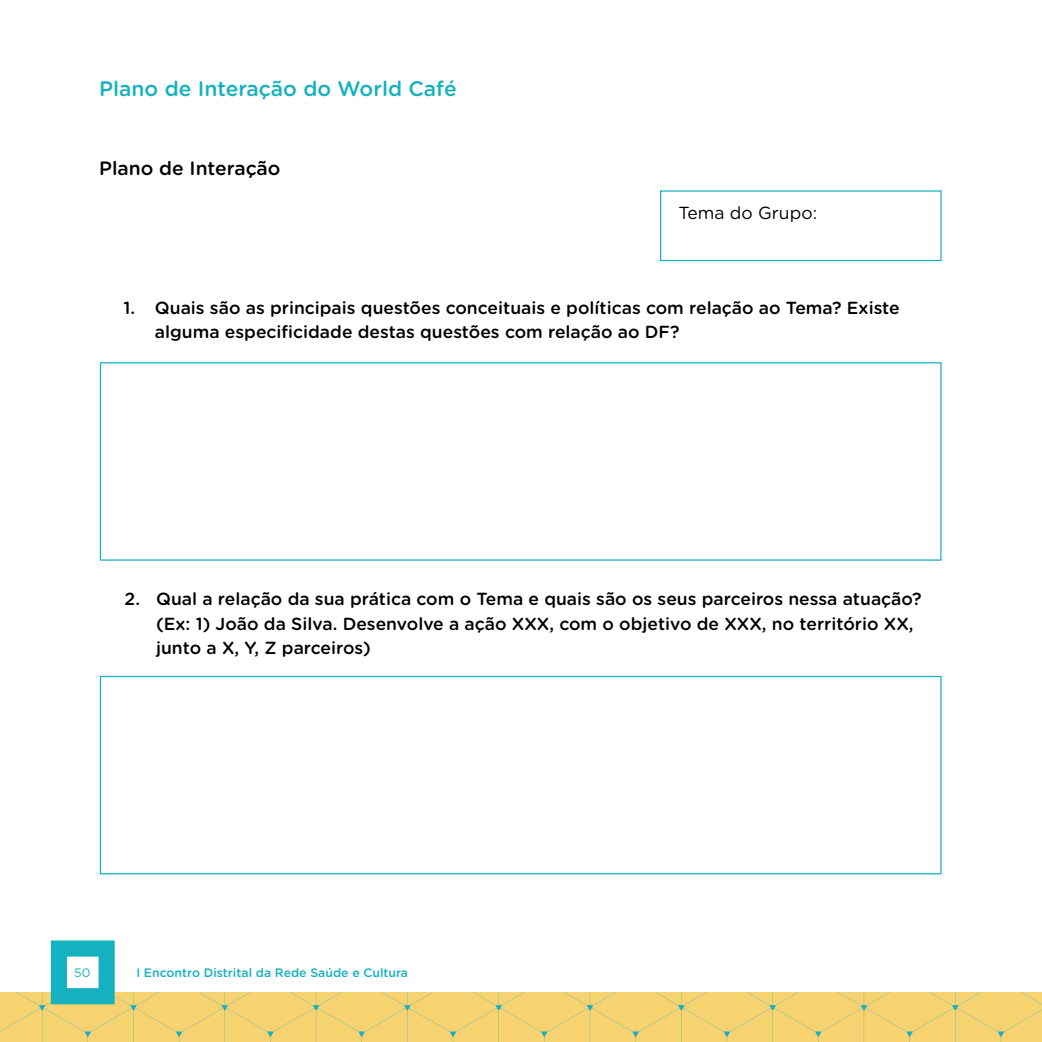
<style>
.page{position:relative;width:1042px;height:1042px;background:#fff}
.page>*{position:absolute;margin:0;border:0;box-sizing:border-box;transform-origin:0 0}
.t1{font:500 21px "Gotham Rounded";color:#16b1c0}
.t2{font:500 19.25px "Gotham Rounded";color:#000}
.t3{font:500 17.5px/24.5px "Gotham Rounded";color:#000}
.t4{font:17.5px "Gotham Rounded";color:#000}
.t5{font:500 12.25px "Gotham Rounded";color:#16b1c0}
.t6{font:12.25px "Gotham Rounded";color:#16b1c0}
</style>
<div class="page">
<svg style="left:0;top:940px;width:1042px;height:102px"></svg>
<div style="left:660px;top:190px;width:281px;height:71px;border:1px solid #16b1c0"></div>
<div style="left:100px;top:362px;width:841px;height:199px;border:1px solid #16b1c0"></div>
<div style="left:100px;top:676px;width:841px;height:198px;border:1px solid #16b1c0"></div>
<p class="t1" style="left:99px;top:74px;width:359px">Plano de Interação do World Café</p>
<p class="t2" style="left:99px;top:154px;width:183px">Plano de Interação</p>
<p class="t4" style="left:678px;top:201px;width:140px">Tema do Grupo:</p>
<p class="t3" style="left:155px;top:294px;width:746px;text-indent:-32px">1. Quais são as principais questões conceituais e políticas com relação ao Tema? Existe alguma especificidade destas questões com relação ao DF?</p>
<p class="t3" style="left:156px;top:586px;width:767px;text-indent:-32px">2. Qual a relação da sua prática com o Tema e quais são os seus parceiros nessa atuação? (Ex: 1) João da Silva. Desenvolve a ação XXX</p>
<p class="t3" style="left:549px;top:610px;width:188px">, com o objetivo de XXX</p>
<p class="t3" style="left:762px;top:610px;width:153px">, no território XX,</p>
<p class="t3" style="left:156px;top:635px;width:216px">junto a X, Y, Z parceiros)</p>
<p class="t6" style="left:74px;top:964px;width:18px">50</p>
<p class="t5" style="left:136px;top:963px;width:273px">I Encontro Distrital da Rede Saúde e Cultura</p>
</div>
